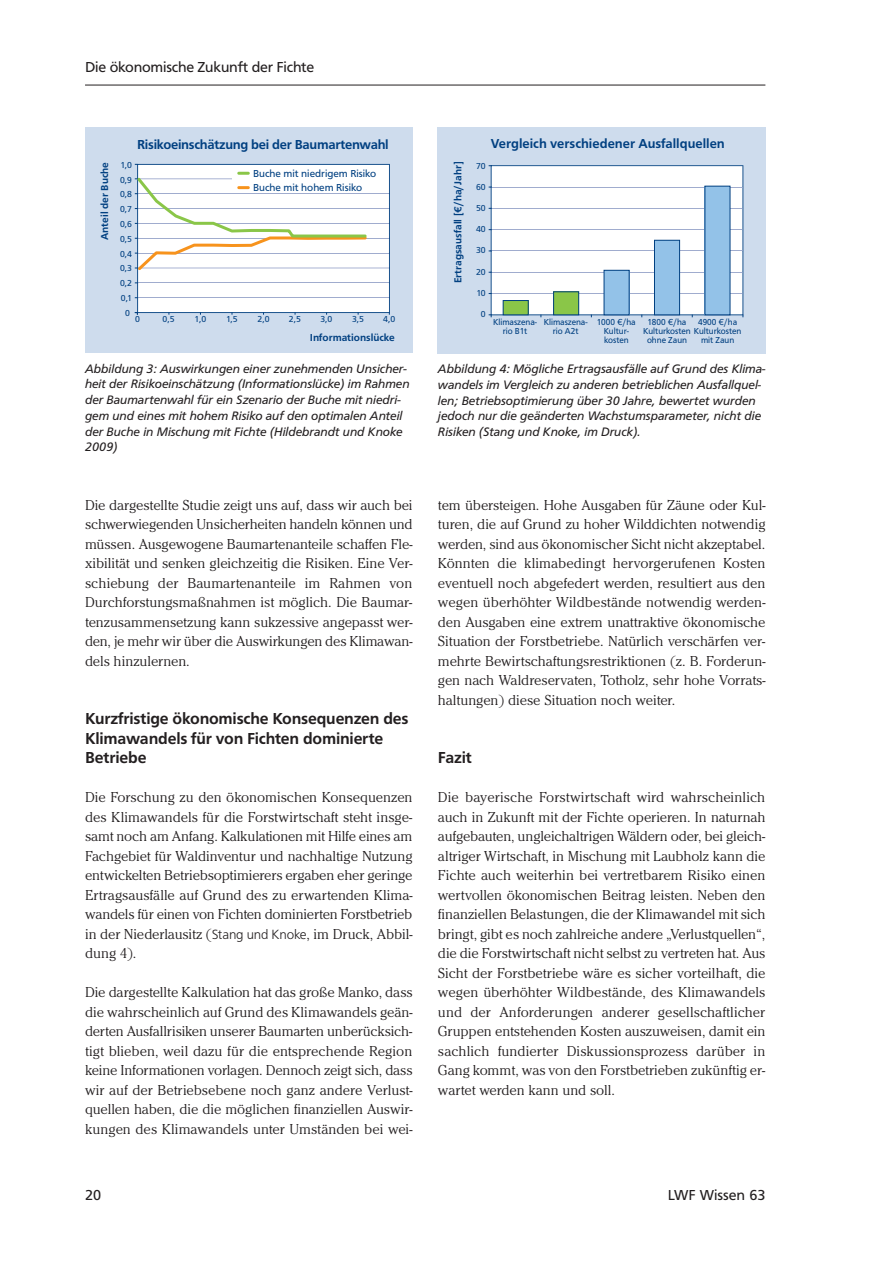
<style>
.page{position:relative;width:893px;height:1263px;background:#fff}
.page>*{position:absolute;margin:0;border:0;box-sizing:border-box;transform-origin:0 0}
.t1{font:500 16.5px/19.5px "Front Page";letter-spacing:-.01em;color:#231f20}
.t2{font:300 15px/19.5px "Cheltenham";letter-spacing:-.01em;color:#231f20;text-align:justify}
.t3{font:15px "Front Page";letter-spacing:-.01em;color:#231f20}
.t4{font:500 13.5px "Front Page";letter-spacing:-.02em;color:#014081}
.t5{font:500 13.5px "Front Page";color:#014081}
.t6{font:italic 12.75px/15.8px "Front Page";color:#231f20}
.t7{font:500 10.5px "Front Page";color:#014081}
.t8{font:10.5px/13.5px "Front Page";color:#014081}
.t9{font:9px/9px "Front Page";letter-spacing:-.005em;color:#014081;text-align:center;scale:.95 1}
.t10{font:9px "Front Page";letter-spacing:-.005em;color:#014081}
.t11{font:9px "Front Page";letter-spacing:-.03em;color:#014081;scale:.95 1}
.s1{font-family:"Front Page";font-size:13.8px}
</style>
<div class="page">
<hr style="left:85px;top:85px;width:680px;height:1px;background:#231f20">
<div style="left:438px;top:128px;width:327px;height:226px;background:#cedced"></div>
<svg style="left:489px;top:165px;width:254px;height:152px;background:#f2f5f9"></svg>
<div style="left:503px;top:300px;width:25px;height:15px;background:#8ac648"></div>
<div style="left:503px;top:300px;width:26px;height:15px;border:1px solid #014081"></div>
<div style="left:554px;top:292px;width:25px;height:23px;background:#8ac648"></div>
<div style="left:553px;top:291px;width:26px;height:24px;border:1px solid #014081"></div>
<div style="left:604px;top:270px;width:25px;height:45px;background:#93c2e8"></div>
<div style="left:604px;top:270px;width:25px;height:45px;border:1px solid #014081"></div>
<div style="left:654px;top:240px;width:26px;height:75px;background:#93c2e8"></div>
<div style="left:654px;top:240px;width:26px;height:75px;border:1px solid #014081"></div>
<div style="left:705px;top:186px;width:25px;height:129px;background:#93c2e8"></div>
<div style="left:85px;top:128px;width:327px;height:224px;background:#cedced"></div>
<svg style="left:135px;top:164px;width:255px;height:151px;background:#f3f4f2"></svg>
<p class="t3" style="left:85px;top:62px;width:231px">Die ökonomische Zukunft der Fichte</p>
<p class="t7" style="left:100px;top:240px;width:79px;rotate:-90deg">Anteil der Buche</p>
<p class="t4" style="left:137px;top:139px;width:250px">R s koe nschätzung be der Baumartenwah</p>
<p class="t10" style="left:127px;top:161px;width:6px">0</p>
<p class="t10" style="left:120px;top:176px;width:14px">0 9</p>
<p class="t10" style="left:120px;top:191px;width:14px">0 8</p>
<p class="t10" style="left:120px;top:206px;width:14px">0 7</p>
<p class="t10" style="left:120px;top:220px;width:14px">0 6</p>
<p class="t10" style="left:120px;top:235px;width:14px">0 5</p>
<p class="t10" style="left:120px;top:250px;width:14px">0 4</p>
<p class="t10" style="left:120px;top:265px;width:14px">0 3</p>
<p class="t10" style="left:120px;top:280px;width:14px">0 2</p>
<p class="t10" style="left:121px;top:294px;width:6px">0</p>
<p class="t10" style="left:125px;top:309px;width:6px">0</p>
<p class="t8" style="left:253px;top:168px;width:125px">Buche m t n ed gem R ko<br>Buche m t hohem R ko</p>
<p class="t10" style="left:135px;top:316px;width:6px">0</p>
<p class="t10" style="left:163px;top:316px;width:14px">0 5</p>
<p class="t10" style="left:201px;top:316px;width:6px">0</p>
<p class="t10" style="left:233px;top:316px;width:6px">5</p>
<p class="t10" style="left:257px;top:316px;width:14px">2 0</p>
<p class="t10" style="left:289px;top:316px;width:14px">2 5</p>
<p class="t10" style="left:320px;top:316px;width:14px">3 0</p>
<p class="t10" style="left:352px;top:316px;width:14px">3 5</p>
<p class="t10" style="left:383px;top:316px;width:14px">4 0</p>
<p class="t7" style="left:313px;top:333px;width:83px">nfo mat ons ücke</p>
<p class="t6" style="left:85px;top:361px;width:326px">Abbildung 3: Auswirkungen einer zunehmenden Unsicher&shy;heit der Risikoeinschätzung (Informationslücke) im Rahmen der Baumartenwahl für ein Szenario der Buche mit niedri&shy;gem und eines mit hohem Risiko auf den optimalen Anteil der Buche in Mischung mit Fichte (Hildebrandt und Knoke 2009)</p>
<p class="t2" style="left:85px;top:496px;width:329px">Die dargestellte Studie zeigt uns auf, dass wir auch bei schwerwiegenden Unsicherheiten handeln können und müssen. Ausgewogene Baumartenanteile schaffen Fle&shy;xibilität und senken gleichzeitig die Risiken. Eine Ver&shy;schiebung der Baumartenanteile im Rahmen von Durchforstungsmaßnahmen ist möglich. Die Baumar&shy;tenzusammensetzung kann sukzessive angepasst wer&shy;den, je mehr wir über die Auswirkungen des Klimawan&shy;dels hinzulernen.</p>
<p class="t1" style="left:85px;top:710px;width:325px">Kurzfristige ökonomische Konsequenzen des<br>Klimawandels für von Fichten dominierte<br>Betriebe</p>
<p class="t2" style="left:85px;top:789px;width:329px">Die Forschung zu den ökonomischen Konsequenzen des Klimawandels für die Forstwirtschaft steht insge&shy;samt noch am Anfang. Kalkulationen mit Hilfe eines am Fachgebiet für Waldinventur und nachhaltige Nutzung entwickelten Betriebsoptimierers ergaben eher geringe Ertragsausfälle auf Grund des zu erwartenden Klima&shy;wandels für einen von Fichten dominierten Forstbetrieb in der Niederlausitz (<span class="s1">Stang und Knoke</span>, im Druck, Abbil&shy;dung 4).</p>
<p class="t2" style="left:85px;top:984px;width:329px">Die dargestellte Kalkulation hat das große Manko, dass die wahrscheinlich auf Grund des Klimawandels geän&shy;derten Ausfallrisiken unserer Baumarten unberücksich&shy;tigt blieben, weil dazu für die entsprechende Region keine Informationen vorlagen. Dennoch zeigt sich, dass wir auf der Betriebsebene noch ganz andere Verlust&shy;quellen haben, die die möglichen finanziellen Auswir&shy;kungen des Klimawandels unter Umständen bei wei-</p>
<p class="t3" style="left:85px;top:1189px;width:18px">20</p>
<p class="t7" style="left:454px;top:283px;width:123px;rotate:-90deg">Ertragsausfall [€/ha/Jahr]</p>
<p class="t5" style="left:491px;top:138px;width:236px">Verg e ch versch edener Ausfa que en</p>
<p class="t10" style="left:476px;top:162px;width:11px">70</p>
<p class="t10" style="left:476px;top:183px;width:11px">60</p>
<p class="t10" style="left:476px;top:205px;width:11px">50</p>
<p class="t10" style="left:476px;top:226px;width:11px">40</p>
<p class="t10" style="left:476px;top:247px;width:11px">30</p>
<p class="t10" style="left:476px;top:268px;width:11px">20</p>
<p class="t10" style="left:481px;top:289px;width:6px">0</p>
<p class="t10" style="left:481px;top:310px;width:6px">0</p>
<p class="t9" style="left:493px;top:319px;width:45px">K ma zena oB</p>
<p class="t9" style="left:544px;top:319px;width:45px">K ma zena o A2</p>
<p class="t9" style="left:601px;top:319px;width:38px;text-align:left">000 €/ha<br>Ku u<br>ko en</p>
<p class="t9" style="left:652px;top:319px;width:38px">800 €/ha</p>
<p class="t9" style="left:698px;top:314px;width:43px;line-height:18px">4900 €/ha m Zaun</p>
<p class="t11" style="left:643px;top:328px;width:105px">Ku u ko en Ku u ko en</p>
<p class="t9" style="left:647px;top:337px;width:44px">ohne Zaun</p>
<p class="t6" style="left:438px;top:362px;width:329px">Abbildung 4: Mögliche Ertragsausfälle auf Grund des Klima&shy;wandels im Vergleich zu anderen betrieblichen Ausfallquel&shy;len; Betriebsoptimierung über 30 Jahre, bewertet wurden jedoch nur die geänderten Wachstumsparameter, nicht die Risiken (Stang und Knoke, im Druck).</p>
<p class="t2" style="left:438px;top:496px;width:329px">tem übersteigen. Hohe Ausgaben für Zäune oder Kul&shy;turen, die auf Grund zu hoher Wilddichten notwendig werden, sind aus ökonomischer Sicht nicht akzeptabel.<br>Könnten die klimabedingt hervorgerufenen Kosten eventuell noch abgefedert werden, resultiert aus den wegen überhöhter Wildbestände notwendig werden&shy;den Ausgaben eine extrem unattraktive ökonomische Situation der Forstbetriebe. Natürlich verschärfen ver&shy;mehrte Bewirtschaftungsrestriktionen (z. B. Forderun&shy;gen nach Waldreservaten, Totholz, sehr hohe Vorrats&shy;haltungen) diese Situation noch weiter.</p>
<p class="t1" style="left:438px;top:749px;width:36px">Fazit</p>
<p class="t2" style="left:438px;top:789px;width:329px">Die bayerische Forstwirtschaft wird wahrscheinlich auch in Zukunft mit der Fichte operieren. In naturnah aufgebauten, ungleichaltrigen Wäldern oder, bei gleich&shy;altriger Wirtschaft, in Mischung mit Laubholz kann die Fichte auch weiterhin bei vertretbarem Risiko einen wertvollen ökonomischen Beitrag leisten. Neben den finanziellen Belastungen, die der Klimawandel mit sich bringt, gibt es noch zahlreiche andere „Verlustquellen“, die die Forstwirtschaft nicht selbst zu vertreten hat. Aus Sicht der Forstbetriebe wäre es sicher vorteilhaft, die wegen überhöhter Wildbestände, des Klimawandels und der Anforderungen anderer gesellschaftlicher Gruppen entstehenden Kosten auszuweisen, damit ein sachlich fundierter Diskussionsprozess darüber in Gang kommt, was von den Forstbetrieben zukünftig er&shy;wartet werden kann und soll.</p>
<p class="t3" style="left:668px;top:1189px;width:99px">LWF Wissen 63</p>
</div>
